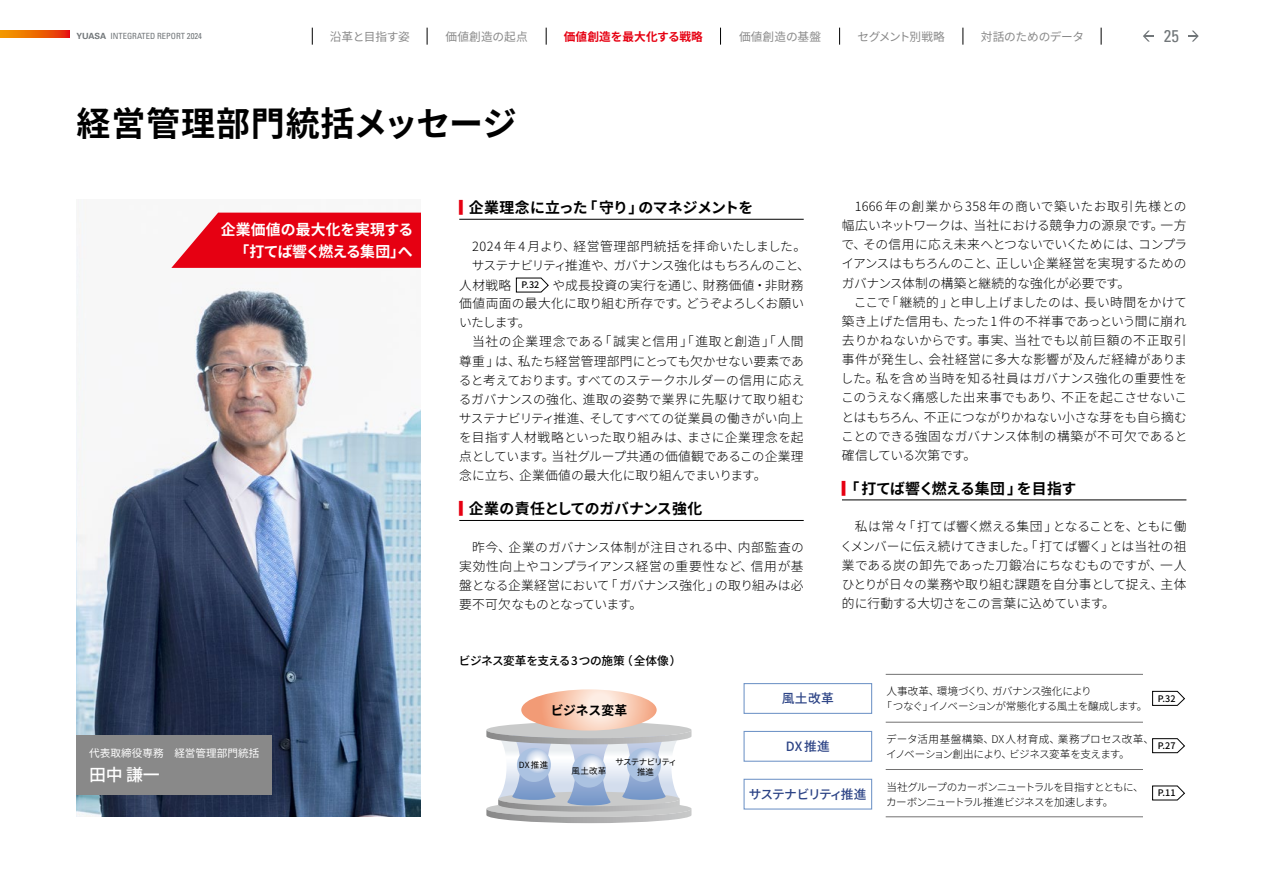
<style>
.page{position:relative;width:1263px;height:893px;background:#fff}
.page>*{position:absolute;margin:0;border:0;box-sizing:border-box;transform-origin:0 0}
.t1{font:700 34.05px "Noto Sans JP";letter-spacing:.025em;color:#000}
.t2{font:500 16.95px "Noto Sans JP";color:#fff}
.t3{font:condensed 16.95px "Univers LT Std";color:#717679}
.t4{font:700 14.85px "Noto Sans JP";letter-spacing:-.015em;color:#000}
.t5{font:700 14.85px/21.3px "Noto Sans JP";letter-spacing:-.02em;color:#fff;text-align:right}
.t6{font:700 14.85px "Noto Sans JP";letter-spacing:-.035em;color:#000}
.t7{font:300 12.75px/19.2px "Noto Sans JP";letter-spacing:-.005em;color:#000;text-align:justify}
.t8{font:300 12.75px "Noto Sans JP";letter-spacing:.05em;color:#000}
.t9{font:300 12.75px "Noto Sans JP";letter-spacing:-.05em;color:#000}
.t10{font:300 12.75px "Noto Sans JP";letter-spacing:.025em;color:#000}
.t11{font:500 12.75px "Noto Sans JP";letter-spacing:-.085em;color:#2d4486}
.t12{font:500 12.75px "Noto Sans JP";letter-spacing:-.04em;color:#2d4486}
.t13{font:700 12.75px "Noto Sans JP";letter-spacing:.005em;color:#000}
.t14{font:500 11.7px "Noto Sans JP";letter-spacing:-.025em;color:#000}
.t15{font:11.7px "Noto Sans JP";letter-spacing:-.025em;color:#898989}
.t16{font:11.7px "Noto Sans JP";letter-spacing:-.005em;color:#898989}
.t17{font:700 11.7px "Noto Sans JP";letter-spacing:.01em;color:#e60012}
.t18{font:11.7px "Noto Sans JP";letter-spacing:-.07em;color:#898989}
.t19{font:300 10.65px/14.9px "Noto Sans JP";letter-spacing:-.055em;color:#000}
.t20{font:300 10.65px/14.9px "Noto Sans JP";letter-spacing:-.015em;color:#000}
.t21{font:10.65px "Noto Sans JP";color:#fff}
.t22{font:500 9px "Noto Sans JP";color:#000}
.t23{font:condensed 8.55px "Univers LT Std";color:#717679}
.t24{font:8.55px/10.6px "Noto Sans JP";letter-spacing:-.1em;color:#000;text-align:center}
.t25{font:8.55px "Noto Sans JP";letter-spacing:-.045em;color:#000}
.s1{font-weight:700;font-stretch:normal}
.s2{color:#e60012}
.s3{font-weight:500;font-size:9px}
</style>
<div class="page">
<svg style="left:516px;top:278px;width:33px;height:14px"></svg>
<hr style="left:459px;top:219px;width:345px;height:1px;background:#000">
<hr style="left:459px;top:520px;width:345px;height:1px;background:#000">
<hr style="left:842px;top:500px;width:344px;height:1px;background:#000">
<img style="left:77px;top:210px;width:344px;height:606px">
<svg style="left:171px;top:213px;width:250px;height:55px;background:#e71728"></svg>
<div style="left:77px;top:736px;width:195px;height:59px;background:#898989"></div>
<svg style="left:486px;top:689px;width:205px;height:134px"></svg>
<div style="left:743px;top:683px;width:129px;height:31px;border:1px solid #7094c7"></div>
<div style="left:743px;top:731px;width:129px;height:31px;border:1px solid #7094c7"></div>
<div style="left:743px;top:779px;width:129px;height:31px;border:1px solid #7094c7"></div>
<hr style="left:886px;top:722px;width:257px;height:1px;background:#727171">
<hr style="left:886px;top:674px;width:257px;height:1px;background:#727171">
<hr style="left:886px;top:769px;width:257px;height:1px;background:#727171">
<hr style="left:886px;top:816px;width:257px;height:1px;background:#727171">
<svg style="left:1152px;top:691px;width:33px;height:15px"></svg>
<svg style="left:1152px;top:738px;width:33px;height:15px"></svg>
<svg style="left:1152px;top:785px;width:33px;height:15px"></svg>
<svg style="left:1188px;top:31px;width:11px;height:11px"></svg>
<svg style="left:1143px;top:31px;width:10px;height:11px"></svg>
<svg style="left:0;top:31px;width:69px;height:6px"></svg>
<svg style="left:312px;top:28px;width:1px;height:17px"></svg>
<svg style="left:427px;top:28px;width:1px;height:17px"></svg>
<svg style="left:546px;top:28px;width:1px;height:17px"></svg>
<svg style="left:720px;top:28px;width:1px;height:17px"></svg>
<svg style="left:839px;top:28px;width:1px;height:17px"></svg>
<svg style="left:963px;top:28px;width:1px;height:17px"></svg>
<svg style="left:1101px;top:28px;width:1px;height:17px"></svg>
<p class="t23" style="left:77px;top:30px;width:127px"><span class="s1">YUASA</span> INTEGRATED REPORT 2024</p>
<p class="t15" style="left:330px;top:30px;width:82px">沿革と目指す姿</p>
<p class="t16" style="left:446px;top:30px;width:84px">価値創造の起点</p>
<p class="t17" style="left:564px;top:30px;width:141px">価値創造を最大化する戦略</p>
<p class="t16" style="left:739px;top:30px;width:84px">価値創造の基盤</p>
<p class="t18" style="left:857px;top:30px;width:89px">セグメント別戦略</p>
<p class="t15" style="left:981px;top:30px;width:105px">対話のためのデータ</p>
<h2 class="t3" style="left:1164px;top:25px;width:17px">25</h2>
<h1 class="t1" style="left:77px;top:105px;width:442px">経営管理部門統括メッセージ</h1>
<p class="t5" style="left:221px;top:219px;width:194px">企業価値の最大化を実現する「打てば響く燃える集団」へ</p>
<p class="t6" style="left:459px;top:199px;width:296px"><span class="s2">▎</span>企業理念に立った「守り」のマネジメントを</p>
<p class="t8" style="left:472px;top:239px;width:336px">2024 年 4 月より、経営管理部門統括を拝命いたしました。</p>
<p class="t9" style="left:472px;top:258px;width:340px">サステナビリティ推進や、ガバナンス強化はもちろんのこと、</p>
<p class="t10" style="left:459px;top:278px;width:346px">人材戦略 <span class="s3">P.32</span> や成長投資の実行を通じ、財務価値・非財務</p>
<p class="t7" style="left:459px;top:294px;width:347px">価値両面の最大化に取り組む所存です。どうぞよろしくお願いいたします。</p>
<p class="t7" style="left:459px;top:332px;width:347px;text-indent:13px">当社の企業理念である「誠実と信用」「進取と創造」「人間尊重」は、私たち経営管理部門にとっても欠かせない要素であると考えております。すべてのステークホルダーの信用に応えるガバナンスの強化、進取の姿勢で業界に先駆けて取り組むサステナビリティ推進、そしてすべての従業員の働きがい向上を目指す人材戦略といった取り組みは、まさに企業理念を起点としています。当社グループ共通の価値観であるこの企業理念に立ち、企業価値の最大化に取り組んでまいります。</p>
<p class="t4" style="left:459px;top:500px;width:244px"><span class="s2">▎</span>企業の責任としてのガバナンス強化</p>
<p class="t7" style="left:459px;top:538px;width:346px;text-indent:13px">昨今、企業のガバナンス体制が注目される中、内部監査の実効性向上やコンプライアンス経営の重要性など、信用が基盤となる企業経営において「ガバナンス強化」の取り組みは必要不可欠なものとなっています。</p>
<p class="t7" style="left:841px;top:197px;width:347px;text-indent:13px">1666年の創業から358年の商いで築いたお取引先様との幅広いネットワークは、当社における競争力の源泉です。一方で、その信用に応え未来へとつないでいくためには、コンプライアンスはもちろんのこと、正しい企業経営を実現するためのガバナンス体制の構築と継続的な強化が必要です。</p>
<p class="t7" style="left:841px;top:293px;width:348px;text-indent:13px">ここで「継続的」と申し上げましたのは、長い時間をかけて築き上げた信用も、たった 1 件の不祥事であっという間に崩れ去りかねないからです。事実、当社でも以前巨額の不正取引事件が発生し、会社経営に多大な影響が及んだ経緯がありました。私を含め当時を知る社員はガバナンス強化の重要性をこのうえなく痛感した出来事でもあり、不正を起こさせないことはもちろん、不正につながりかねない小さな芽をも自ら摘むことのできる強固なガバナンス体制の構築が不可欠であると確信している次第です。</p>
<p class="t4" style="left:842px;top:480px;width:236px"><span class="s2">▎</span>「打てば響く燃える集団」を目指す</p>
<p class="t7" style="left:840px;top:517px;width:348px;text-indent:15px">私は常々「打てば響く燃える集団」となることを、ともに働くメンバーに伝え続けてきました。「打てば響く」とは当社の祖業である炭の卸先であった刀鍛冶にちなむものですが、一人ひとりが日々の業務や取り組む課題を自分事として捉え、主体的に行動する大切さをこの言葉に込めています。</p>
<p class="t21" style="left:89px;top:747px;width:172px">代表取締役専務　経営管理部門統括</p>
<h2 class="t2" style="left:89px;top:766px;width:72px">田中 謙一</h2>
<p class="t14" style="left:459px;top:654px;width:224px">ビジネス変革を支える3つの施策（全体像）</p>
<p class="t13" style="left:551px;top:703px;width:78px">ビジネス変革</p>
<p class="t25" style="left:519px;top:760px;width:31px">DX 推進</p>
<p class="t25" style="left:572px;top:766px;width:36px">風土改革</p>
<p class="t24" style="left:615px;top:756px;width:63px">サステナビリティ推進</p>
<p class="t12" style="left:782px;top:691px;width:53px">風土改革</p>
<p class="t19" style="left:881px;top:684px;width:268px;text-indent:5px">人事改革、環境づくり、ガバナンス強化により<br>「つなぐ」イノベーションが常態化する風土を醸成します。</p>
<p class="t12" style="left:786px;top:739px;width:46px">DX 推進</p>
<p class="t20" style="left:886px;top:732px;width:269px">データ活用基盤構築、DX 人材育成、業務プロセス改革、イノベーション創出により、ビジネス変革を支えます。</p>
<p class="t11" style="left:749px;top:787px;width:119px">サステナビリティ推進</p>
<p class="t19" style="left:886px;top:780px;width:259px">当社グループのカーボンニュートラルを目指すとともに、カーボンニュートラル推進ビジネスを加速します。</p>
<p class="t22" style="left:1158px;top:693px;width:19px">P.32</p>
<p class="t22" style="left:1158px;top:741px;width:19px">P.27</p>
<p class="t22" style="left:1158px;top:788px;width:19px">P.11</p>
</div>
